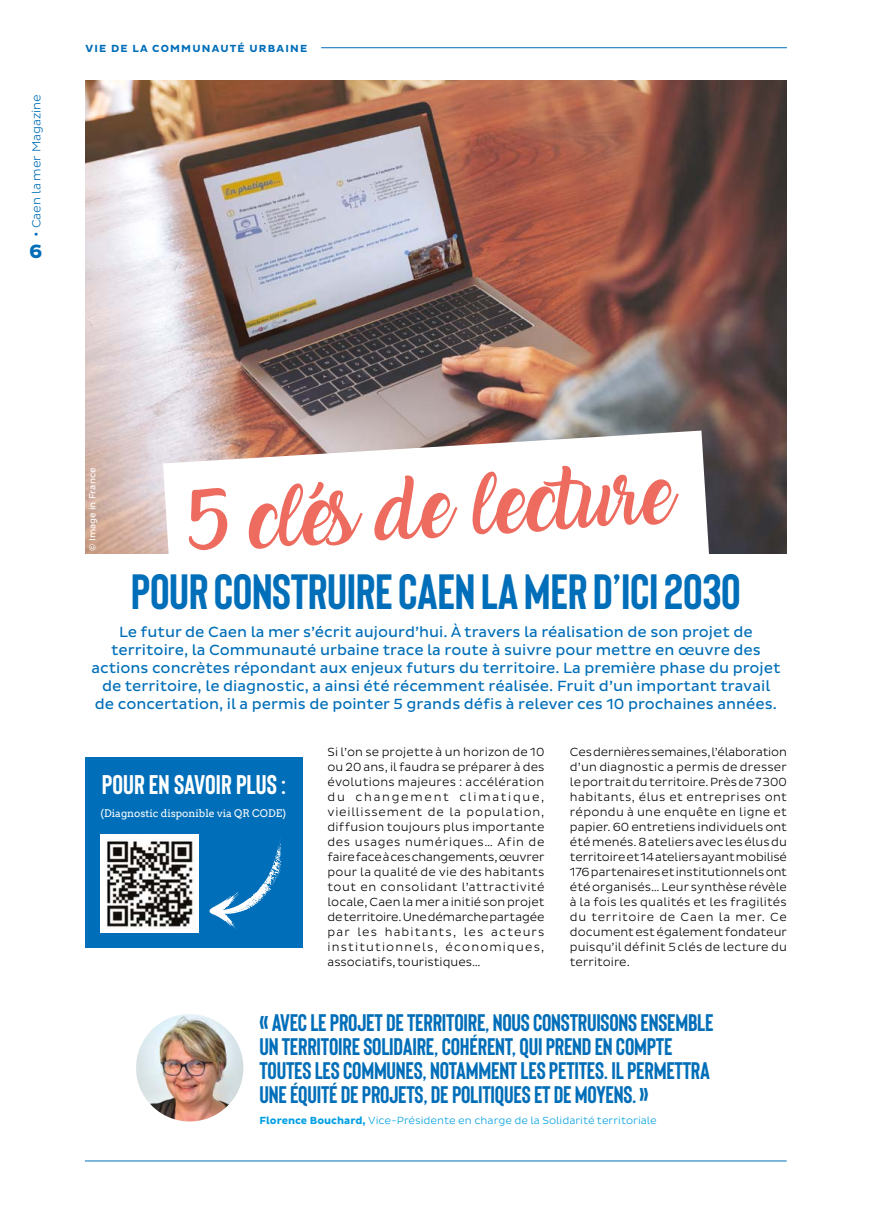
<style>
.page{position:relative;width:872px;height:1212px;background:#fff}
.page>*{position:absolute;margin:0;border:0;box-sizing:border-box;transform-origin:0 0}
.t1{font:55.8px "Amarillo";color:#ed6b5f}
.t2{font:700 49.5px "Bison";letter-spacing:-.01em;color:#006eb8}
.t3{font:700 27px "Bison";color:#fff}
.t4{font:700 24px/24px "Bison";letter-spacing:-.01em;color:#006eb8}
.t5{font:700 19.5px "Pluto Sans";color:#006eb8}
.t6{font:15px/18px "Pluto Sans";color:#006eb8;text-align:center}
.t7{font:300 12px/15px "Pluto Sans";letter-spacing:.01em;color:#000;text-align:justify}
.t8{font:300 12px "Pluto Sans";color:#006eb8}
.t9{font:300 10.5px "Pluto Sans";color:#009fe3}
.t10{font:10.5px "Arvo";color:#fff}
.t11{font:700 10.5px "Pluto Sans";letter-spacing:.115em;color:#006eb8}
.t12{font:9px "Pluto Sans";color:#fff}
.s1{font-family:"Gotham"}
.s2{font-weight:700}
</style>
<div class="page">
<hr style="left:321px;top:47px;width:466px;height:1px;background:#006eb8">
<hr style="left:85px;top:1160px;width:701px;height:1px;background:#006eb8">
<img style="left:85px;top:81px;width:702px;height:473px">
<img style="left:136px;top:1014px;width:107px;height:107px">
<div style="left:85px;top:757px;width:217px;height:190px;background:#006eb8"></div>
<img style="left:100px;top:834px;width:98px;height:98px">
<svg style="left:209px;top:839px;width:72px;height:90px"></svg>
<svg style="left:163px;top:431px;width:546px;height:123px"></svg>
<p class="t8" style="left:30px;top:237px;width:144px;rotate:-90deg"><span class="s1">•</span> Caen la mer Magazine</p>
<h3 class="t5" style="left:29px;top:240px;width:15px">6</h3>
<p class="t11" style="left:85px;top:42px;width:223px">VIE DE LA COMMUNAUTÉ URBAINE</p>
<h1 class="t1" style="left:188px;top:498px;width:487px;rotate:-3deg">5 clés de lecture</h1>
<h2 class="t2" style="left:131px;top:564px;width:611px">POUR CONSTRUIRE CAEN LA MER D’ICI 2030</h2>
<p class="t6" style="left:91px;top:623px;width:690px">Le futur de Caen la mer s’écrit aujourd’hui. À travers la réalisation de son projet de territoire, la Communauté urbaine trace la route à suivre pour mettre en œuvre des actions concrètes répondant aux enjeux futurs du territoire. La première phase du projet de territoire, le diagnostic, a ainsi été récemment réalisée. Fruit d’un important travail de concertation, il a permis de pointer 5 grands défis à relever ces 10 prochaines années.</p>
<p class="t12" style="left:87px;top:551px;width:85px;rotate:-90deg">© Image in France</p>
<h3 class="t3" style="left:102px;top:769px;width:186px">POUR EN SAVOIR PLUS:</h3>
<p class="t10" style="left:100px;top:807px;width:187px">(Diagnostic disponible via QR CODE)</p>
<p class="t7" style="left:327px;top:745px;width:218px">Si l’on se projette à un horizon de 10 ou 20 ans, il faudra se préparer à des évolutions majeures : accélération du changement climatique, vieillissement de la population, diffusion toujours plus importante des usages numériques… Afin de faire face à ces changements, œuvrer pour la qualité de vie des habitants tout en consolidant l’attractivité locale, Caen la mer a initié son projet de territoire. Une démarche partagée par les habitants, les acteurs institutionnels, économiques, associatifs, touristiques…</p>
<p class="t7" style="left:570px;top:745px;width:218px">Ces dernières semaines, l’élaboration d’un diagnostic a permis de dresser le portrait du territoire. Près de 7300 habitants, élus et entreprises ont répondu à une enquête en ligne et papier. 60 entretiens individuels ont été menés. 8 ateliers avec les élus du territoire et 14 ateliers ayant mobilisé 176 partenaires et institutionnels ont été organisés… Leur synthèse révèle à la fois les qualités et les fragilités du territoire de Caen la mer. Ce document est également fondateur puisqu’il définit 5clés de lecture du territoire.</p>
<h3 class="t4" style="left:259px;top:1011px;width:456px">« AVEC LE PROJET DE TERRITOIRE, NOUS CONSTRUISONS ENSEMBLE UN TERRITOIRE SOLIDAIRE, COHÉRENT, QUI PREND EN COMPTE TOUTES LES COMMUNES, NOTAMMENT LES PETITES. IL PERMETTRA UNE ÉQUITÉ DE PROJETS, DE POLITIQUES ET DE MOYENS. »</h3>
<p class="t9" style="left:259px;top:1114px;width:399px"><span class="s2">Florence Bouchard,</span> Vice-Présidente en charge de la Solidarité territoriale</p>
</div>
